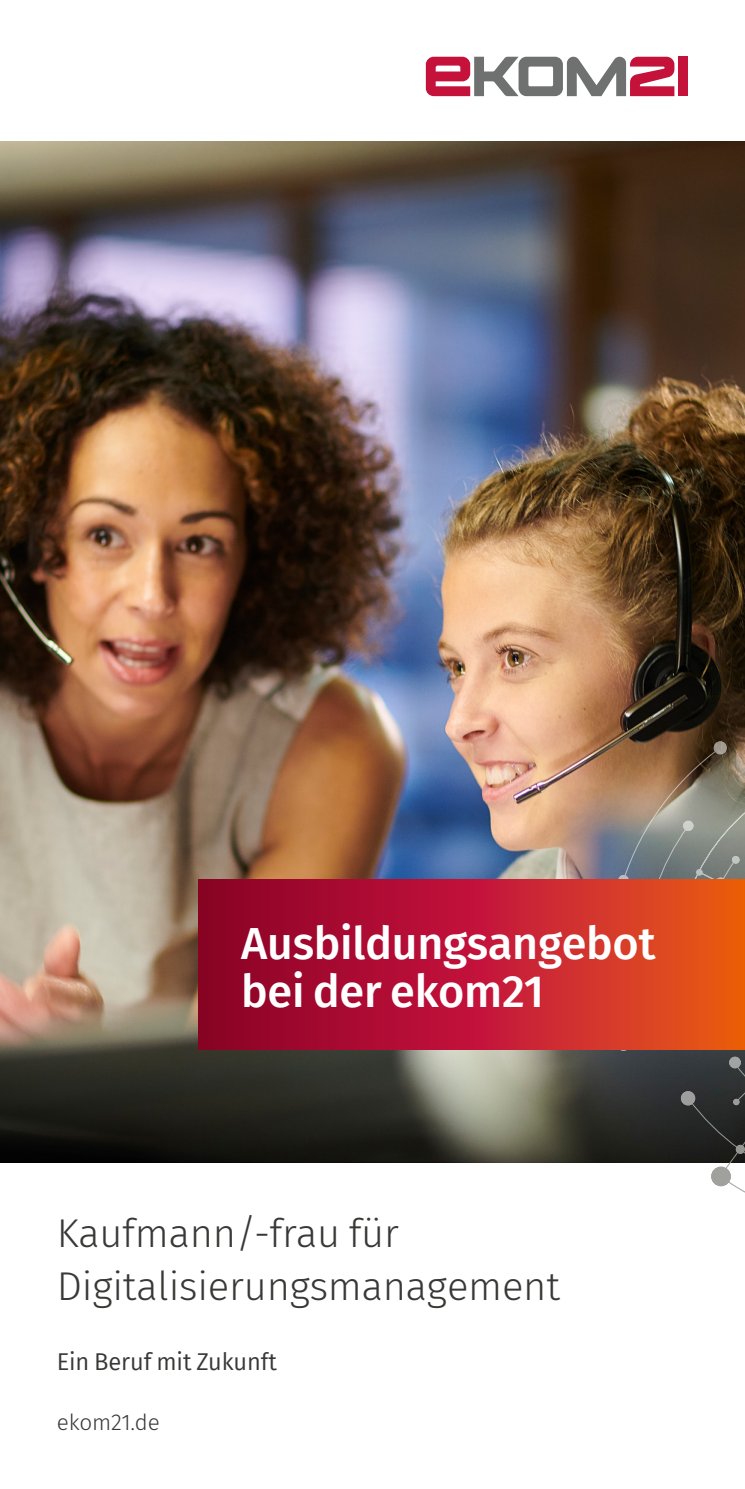
<style>
.page{position:relative;width:745px;height:1489px;background:#fff}
.page>*{position:absolute;margin:0;border:0;box-sizing:border-box;transform-origin:0 0}
.t1{font:500 45px/47.5px "Fira Sans";letter-spacing:-.005em;color:#fff}
.t2{font:300 40px/52.5px "Fira Sans";letter-spacing:-.005em;color:#383937}
.t3{font:23.75px "Fira Sans";letter-spacing:-.005em;color:#383937}
.t4{font:300 22.5px "Fira Sans";letter-spacing:-.005em;color:#383937}
</style>
<div class="page">
<img style="left:0;top:142px;width:744px;height:1020px">
<svg style="left:425px;top:57px;width:249px;height:39px"></svg>
<div style="left:678px;top:57px;width:9px;height:39px;background:#c4123b"></div>
<svg style="left:609px;top:696px;width:135px;height:496px;background:#676058"></svg>
<div style="left:713px;top:741px;width:13px;height:13px;background:#9f998f;border:1px solid #979794;border-radius:50%"></div>
<div style="left:713px;top:741px;width:13px;height:13px;border:1px solid #979794;border-radius:50%"></div>
<div style="left:682px;top:820px;width:10px;height:10px;background:#d0d2cd;border:1px solid #979794;border-radius:50%"></div>
<div style="left:682px;top:820px;width:10px;height:10px;border:1px solid #979794;border-radius:50%"></div>
<div style="left:731px;top:856px;width:8px;height:7px;background:#c2c6c1;border:1px solid #979794;border-radius:50%"></div>
<div style="left:731px;top:856px;width:8px;height:7px;border:1px solid #979794;border-radius:50%"></div>
<div style="left:714px;top:877px;width:11px;height:12px;border:1px solid #979794;border-radius:50%"></div>
<div style="left:618px;top:875px;width:10px;height:10px;background:#b4bdc8;border:1px solid #979794;border-radius:50%"></div>
<div style="left:618px;top:875px;width:10px;height:10px;border:1px solid #979794;border-radius:50%"></div>
<div style="left:616px;top:1036px;width:14px;height:14px;border:1px solid #979794;border-radius:50%"></div>
<div style="left:680px;top:1091px;width:14px;height:14px;background:#9d9e9e;border:1px solid #979794;border-radius:50%"></div>
<div style="left:680px;top:1091px;width:14px;height:14px;border:1px solid #979794;border-radius:50%"></div>
<div style="left:728px;top:1056px;width:12px;height:12px;background:#a2a4a3;border:1px solid #979794;border-radius:50%"></div>
<div style="left:728px;top:1056px;width:12px;height:12px;border:1px solid #979794;border-radius:50%"></div>
<svg style="left:732px;top:1098px;width:6px;height:6px"></svg>
<div style="left:710px;top:1166px;width:20px;height:19px;background:#a0a09d;border:1px solid #979794;border-radius:50%"></div>
<div style="left:710px;top:1166px;width:20px;height:19px;border:1px solid #979794;border-radius:50%"></div>
<div style="left:735px;top:1144px;width:9px;height:9px;background:#979794;border:1px solid #979794;border-radius:50%"></div>
<div style="left:735px;top:1144px;width:9px;height:9px;border:1px solid #979794;border-radius:50%"></div>
<svg style="left:696px;top:869px;width:6px;height:6px"></svg>
<svg style="left:198px;top:879px;width:546px;height:170px;background:#bd212b"></svg>
<p class="t1" style="left:241px;top:917px;width:415px">Ausbildungsangebot bei der ekom21</p>
<p class="t2" style="left:57px;top:1206px;width:504px">Kaufmann/-frau für<br>Digitalisierungsmanagement</p>
<p class="t3" style="left:57px;top:1343px;width:222px">Ein Beruf mit Zukunft</p>
<p class="t4" style="left:57px;top:1405px;width:105px">ekom21.de</p>
</div>
